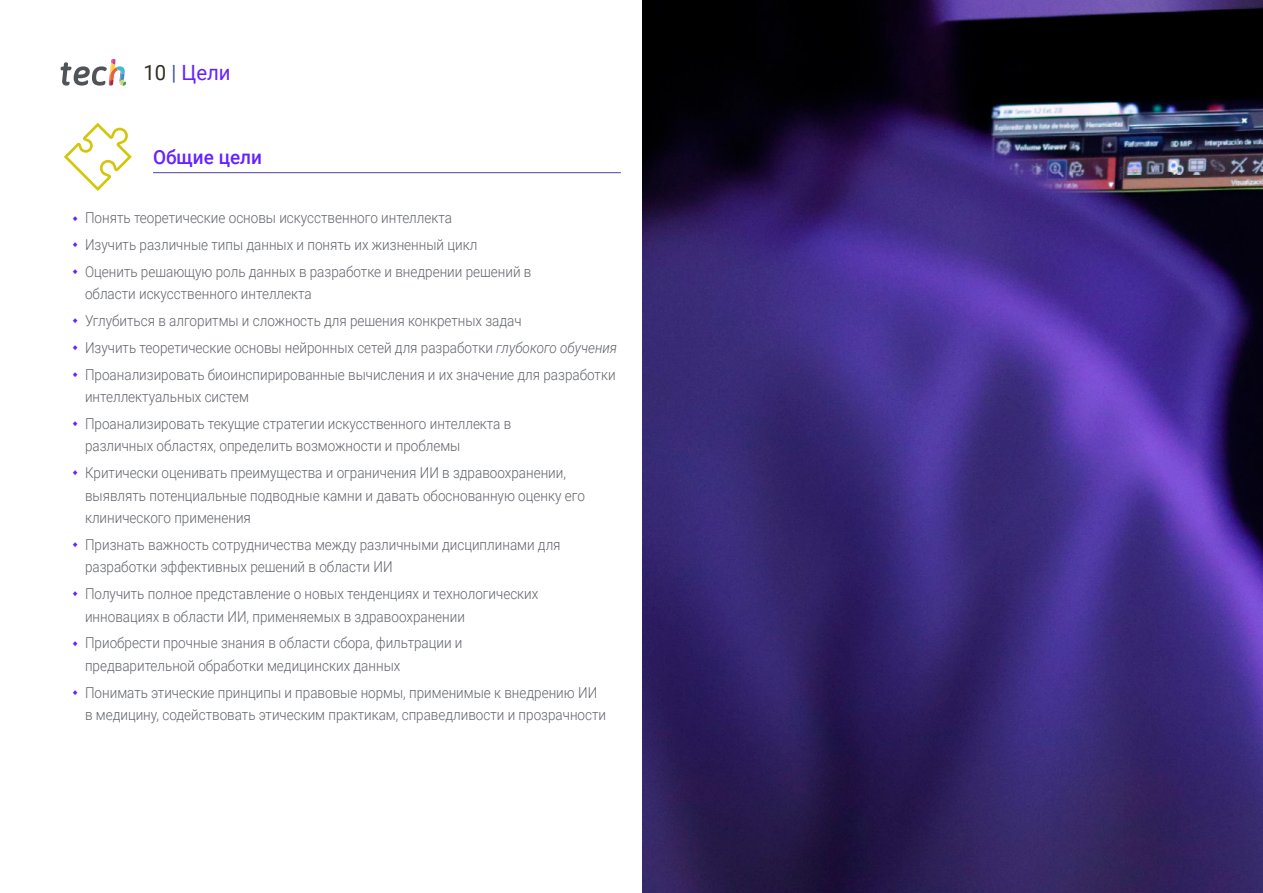
<style>
.page{position:relative;width:1263px;height:893px;background:#fff}
.page>*{position:absolute;margin:0;border:0;box-sizing:border-box;transform-origin:0 0}
.t1{font:21px "Roboto";color:#6522ff}
.t2{font:500 19.5px "Roboto";color:#6522ff}
.t3{font:300 15px/26.7px "Roboto";color:#61646a;scale:.9 1}
.s1{color:#312e20}
.s2{color:#41529d}
.s3{font-style:italic}
</style>
<div class="page">
<hr style="left:153px;top:172px;width:468px;height:1px;background:#4d4293">
<svg style="left:64px;top:123px;width:68px;height:68px"></svg>
<img style="left:642px;top:0;width:621px;height:893px">
<svg style="left:61px;top:59px;width:65px;height:27px"></svg>
<h1 class="t1" style="left:144px;top:57px;width:89px"><span class="s1">10</span> <span class="s2">|</span> Цели</h1>
<h2 class="t2" style="left:153px;top:144px;width:110px">Общие цели</h2>
<p class="t3" style="left:85px;top:204px;width:497px">Понять теоретические основы искусственного интеллекта<br>Изучить различные типы данных и понять их жизненный цикл<br>Оценить решающую роль данных в разработке и внедрении решений в</p>
<p class="t3" style="left:85px;top:280px;width:593px">области искусственного интеллекта<br>Углубиться в алгоритмы и сложность для решения конкретных задач<br>Изучить теоретические основы нейронных сетей для разработки <span class="s3">глубокого обучения </span>Проанализировать биоинспирированные вычисления и их значение для разработки</p>
<p class="t3" style="left:85px;top:383px;width:475px">интеллектуальных систем<br>Проанализировать текущие стратегии искусственного интеллекта в</p>
<p class="t3" style="left:85px;top:432px;width:536px">различных областях, определить возможности и проблемы<br>Критически оценивать преимущества и ограничения ИИ в здравоохранении,</p>
<p class="t3" style="left:85px;top:483px;width:557px;line-height:22.5px">выявлять потенциальные подводные камни и давать обоснованную оценку его клинического применения</p>
<p class="t3" style="left:85px;top:533px;width:530px;line-height:22.5px">Признать важность сотрудничества между различными дисциплинами для разработки эффективных решений в области ИИ</p>
<p class="t3" style="left:85px;top:582px;width:505px;line-height:22.5px">Получить полное представление о новых тенденциях и технологических инновациях в области ИИ, применяемых в здравоохранении</p>
<p class="t3" style="left:85px;top:631px;width:421px;line-height:22.5px">Приобрести прочные знания в области сбора, фильтрации и предварительной обработки медицинских данных</p>
<p class="t3" style="left:85px;top:681px;width:580px;line-height:22.5px">Понимать этические принципы и правовые нормы, применимые к внедрению ИИ в медицину, содействовать этическим практикам, справедливости и прозрачности</p>
</div>
